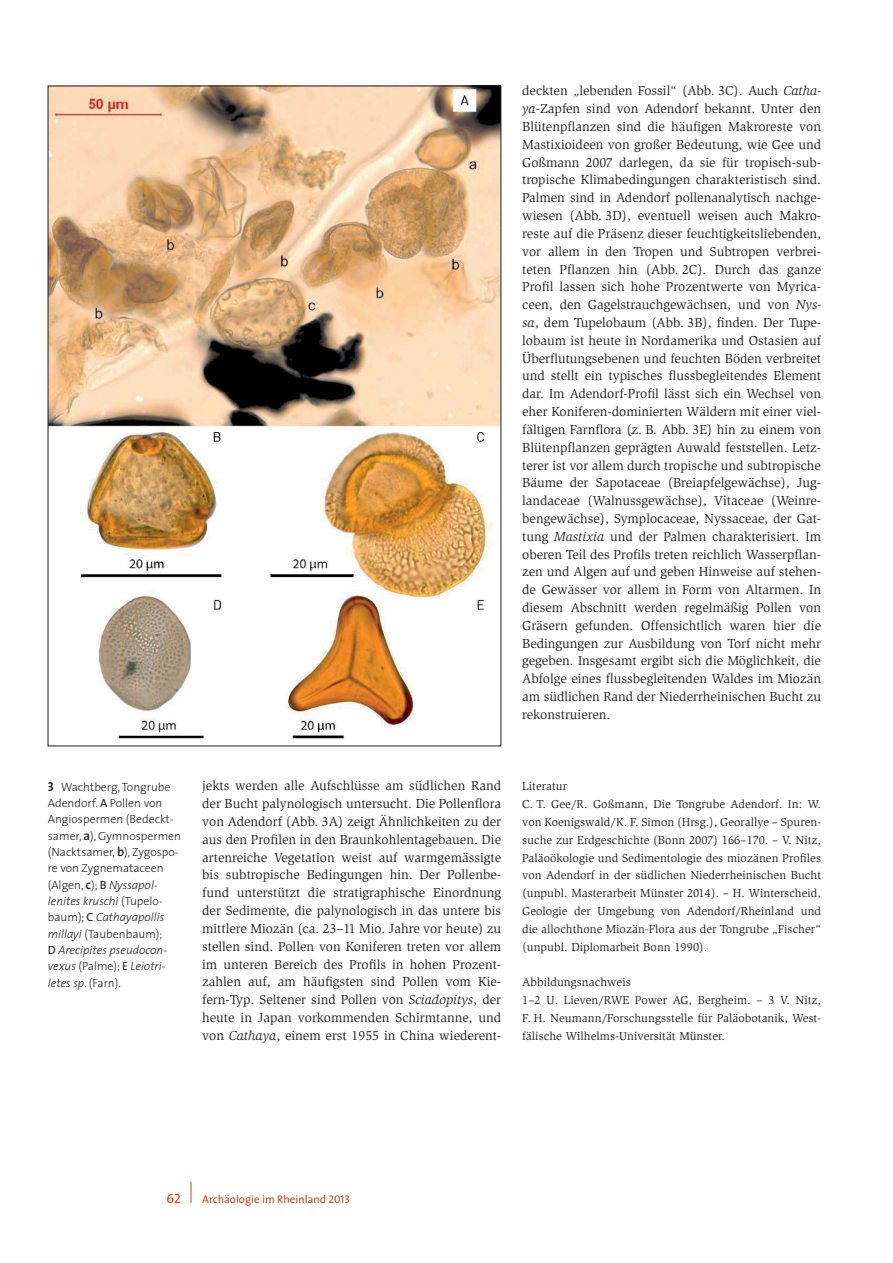
<style>
.page{position:relative;width:893px;height:1263px;background:#fff}
.page>*{position:absolute;margin:0;border:0;box-sizing:border-box;transform-origin:0 0}
.t1{font:13.35px/17.9px "Slimbach";color:#231f20;text-align:justify}
.t2{font:13.35px "The Sans Caps";color:#c34727}
.t3{font:11.85px/17.9px "Slimbach";letter-spacing:.005em;color:#231f20}
.t4{font:300 11.85px/16.4px "The Sans";color:#231f20}
.t5{font:11.1px "The Sans";color:#c34727}
.s1{font-style:italic}
.s2{font-family:"The Sans Bold Caps";font-weight:400;font-size:12.9px}
.s3{font-family:"The Sans Caps";font-weight:400}
.s4{font-weight:600;font-size:12.9px}
.s5{font-family:"The Sans Caps"}
</style>
<div class="page">
<svg style="left:191px;top:1182px;width:1px;height:21px"></svg>
<img style="left:50px;top:88px;width:449px;height:651px">
<p class="t1" style="left:522px;top:83px;width:300px">deckten „lebenden Fossil“ (Abb. 3C). Auch <span class="s1">Catha&shy;ya</span>-Zapfen sind von Adendorf bekannt. Unter den Blütenpflanzen sind die häufigen Makroreste von Mastixioideen von großer Bedeutung, wie Gee und Goßmann 2007 darlegen, da sie für tropisch-sub&shy;tropische Klimabedingungen charakteristisch sind.<br>Palmen sind in Adendorf pollenanalytisch nachge&shy;wiesen (Abb. 3D), eventuell weisen auch Makro&shy;reste auf die Präsenz dieser feuchtigkeitsliebenden, vor allem in den Tropen und Subtropen verbrei&shy;teten Pflanzen hin (Abb. 2C). Durch das ganze Profil lassen sich hohe Prozentwerte von Myrica&shy;ceen, den Gagelstrauchgewächsen, und von <span class="s1">Nys&shy;sa</span>, dem Tupelobaum (Abb. 3B), finden. Der Tupe&shy;lobaum ist heute in Nordamerika und Ostasien auf Überflutungsebenen und feuchten Böden verbreitet und stellt ein typisches flussbegleitendes Element dar. Im Adendorf-Profil lässt sich ein Wechsel von eher Koniferen-dominierten Wäldern mit einer viel&shy;fältigen Farnflora (z. B. Abb. 3E) hin zu einem von Blütenpflanzen geprägten Auwald feststellen. Letz&shy;terer ist vor allem durch tropische und subtropische Bäume der Sapotaceae (Breiapfelgewächse), Jug&shy;landaceae (Walnussgewächse), Vitaceae (Weinre&shy;bengewächse), Symplocaceae, Nyssaceae, der Gat&shy;tung <span class="s1">Mastixia</span> und der Palmen charakterisiert. Im oberen Teil des Profils treten reichlich Wasserpflan&shy;zen und Algen auf und geben Hinweise auf stehen&shy;de Gewässer vor allem in Form von Altarmen. In diesem Abschnitt werden regelmäßig Pollen von Gräsern gefunden. Offensichtlich waren hier die Bedingungen zur Ausbildung von Torf nicht mehr gegeben. Insgesamt ergibt sich die Möglichkeit, die Abfolge eines flussbegleitenden Waldes im Miozän am südlichen Rand der Niederrheinischen Bucht zu rekonstruieren.</p>
<p class="t4" style="left:48px;top:780px;width:135px"><span class="s2">3</span> Wachtberg, Tongrube<br>Adendorf. <span class="s3">A</span> Pollen von<br>Angiospermen (Bedeckt&shy;samer, <span class="s4">a</span>), Gymnospermen (Nacktsamer, <span class="s4">b</span>), Zygospo&shy;re von Zygnemataceen (Algen, <span class="s4">c</span>); <span class="s3">B</span> <span class="s1">Nyssapol&shy;lenites kruschi</span> (Tupelo&shy;baum); <span class="s3">C</span> <span class="s1">Cathayapollis millayi</span> (Taubenbaum);<br><span class="s3">D</span> <span class="s1">Arecipites pseudocon&shy;vexus</span> (Palme); <span class="s3">E</span> <span class="s1">Leiotri&shy;letes sp</span>. (Farn).</p>
<p class="t1" style="left:202px;top:778px;width:300px">jekts werden alle Aufschlüsse am südlichen Rand der Bucht palynologisch untersucht. Die Pollenflora von Adendorf (Abb. 3A) zeigt Ähnlichkeiten zu der aus den Profilen in den Braunkohlentagebauen. Die artenreiche Vegetation weist auf warmgemässigte bis subtropische Bedingungen hin. Der Pollenbe&shy;fund unterstützt die stratigraphische Einordnung der Sedimente, die palynologisch in das untere bis mittlere Miozän (ca. 23–11 Mio. Jahre vor heute) zu stellen sind. Pollen von Koniferen treten vor allem im unteren Bereich des Profils in hohen Prozent&shy;zahlen auf, am häufigsten sind Pollen vom Kie&shy;fern-Typ. Seltener sind Pollen von <span class="s1">Sciadopitys</span>, der heute in Japan vorkommenden Schirmtanne, und von <span class="s1">Cathaya</span>, einem erst 1955 in China wiederent-</p>
<p class="t3" style="left:522px;top:778px;width:300px">Literatur<br>C. T. Gee/R. Goßmann, Die Tongrube Adendorf. In: W. von Koenigswald/K. F. Simon (Hrsg.), Georallye – Spuren&shy;suche zur Erdgeschichte (Bonn 2007) 166–170. – V. Nitz, Paläoökologie und Sedimentologie des miozänen Profiles von Adendorf in der südlichen Niederrheinischen Bucht (unpubl. Masterarbeit Münster 2014). – H. Winterscheid, Geologie der Umgebung von Adendorf/Rheinland und die allochthone Miozän-Flora aus der Tongrube „Fischer“ (unpubl. Diplomarbeit Bonn 1990).</p>
<p class="t3" style="left:522px;top:974px;width:300px">Abbildungsnachweis<br>1–2 U. Lieven/RWE Power AG, Bergheim. – 3 V. Nitz, F. H. Neumann/Forschungsstelle für Paläobotanik, West&shy;fälische Wilhelms-Universität Münster.</p>
<p class="t2" style="left:167px;top:1194px;width:16px">62</p>
<p class="t5" style="left:202px;top:1195px;width:149px">Archäologie im Rheinland <span class="s5">2013</span></p>
</div>
